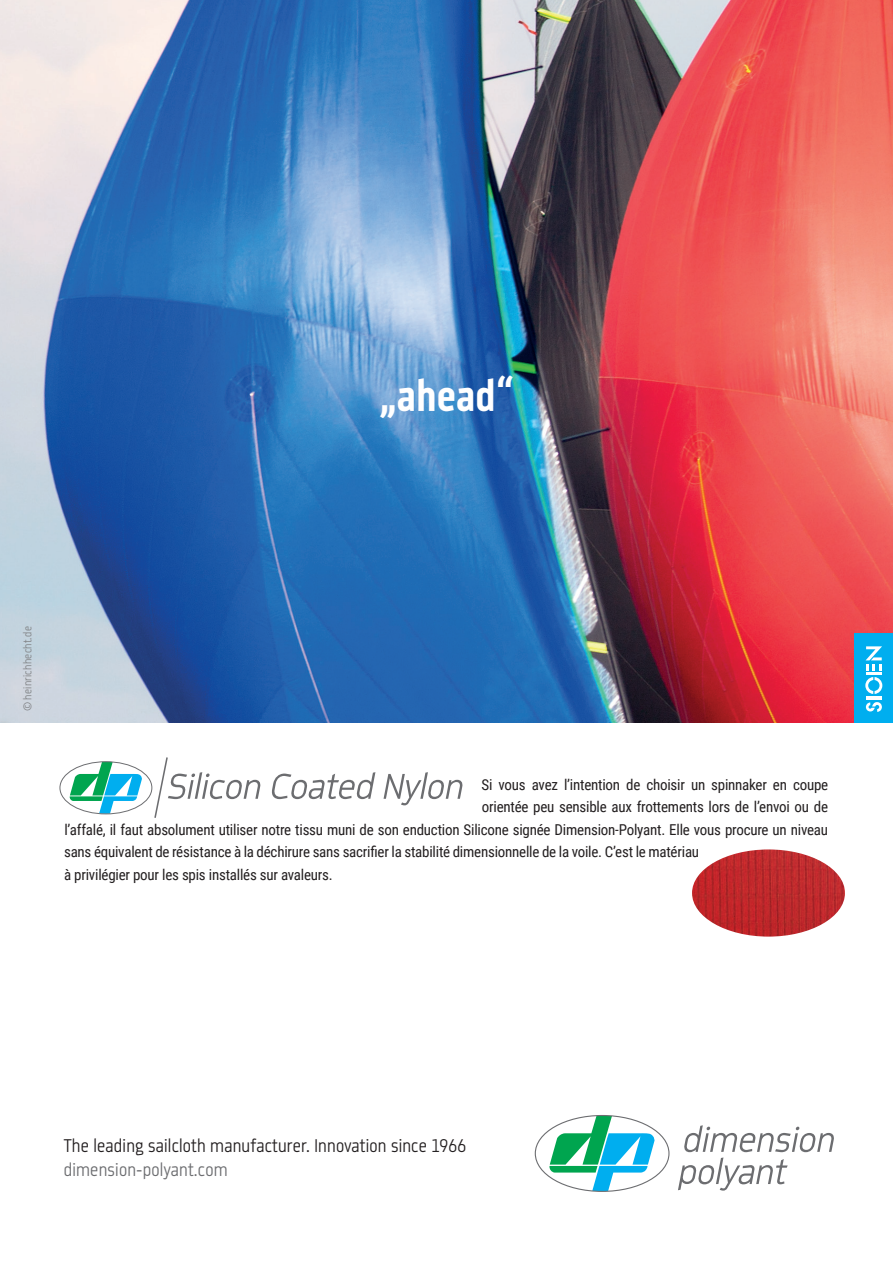
<style>
.page{position:relative;width:893px;height:1263px;background:#fff}
.page>*{position:absolute;margin:0;border:0;box-sizing:border-box;transform-origin:0 0}
.t1{font:700 46.5px "Metroflex Narrow";color:#fff}
.t2{font:300 19.5px "Metroflex Narrow";letter-spacing:.01em;color:#231f20}
.t3{font:300 19.5px "Metroflex Narrow";letter-spacing:.01em;color:#6c6d70}
.t4{font:15px "Roboto Condensed";letter-spacing:-.015em;color:#231f20}
.t5{font:300 12px "Metroflex Narrow";letter-spacing:.02em;color:#808285}
.s1{font-family:"Roboto";font-weight:500}
</style>
<div class="page">
<img style="left:0;top:0;width:893px;height:723px">
<svg style="left:549px;top:1115px;width:106px;height:76px"></svg>
<svg style="left:678px;top:1125px;width:156px;height:65px"></svg>
<div style="left:855px;top:634px;width:38px;height:89px;background:#00aeef"></div>
<svg style="left:866px;top:702px;width:16px;height:10px"></svg>
<svg style="left:865px;top:677px;width:17px;height:17px"></svg>
<hr style="left:866px;top:696px;width:16px;height:3px;background:#fff">
<hr style="left:866px;top:672px;width:16px;height:3px;background:#fff">
<svg style="left:865px;top:646px;width:17px;height:25px"></svg>
<img style="left:692px;top:849px;width:153px;height:87px">
<svg style="left:154px;top:757px;width:309px;height:61px"></svg>
<svg style="left:70px;top:762px;width:72px;height:52px"></svg>
<div style="left:60px;top:761px;width:92px;height:53px;border:1px solid #6c6d70;border-radius:50%"></div>
<h1 class="t1" style="left:379px;top:369px;width:136px"><span class="s1">„</span>ahead<span class="s1">“</span></h1>
<p class="t5" style="left:21px;top:711px;width:86px;rotate:-90deg">© heinrichhecht.de</p>
<p class="t4" style="left:482px;top:774px;width:348px">Si vous avez l’intention de choisir un spinnaker en coupe</p>
<p class="t4" style="left:482px;top:797px;width:348px">orientée peu sensible aux frottements lors de l’envoi ou de</p>
<p class="t4" style="left:64px;top:819px;width:765px">l’affalé, il faut absolument utiliser notre tissu muni de son enduction Silicone signée Dimension-Polyant. Elle vous procure un niveau</p>
<p class="t4" style="left:64px;top:842px;width:637px">sans équivalent de résistance à la déchirure sans sacrifier la stabilité dimensionnelle de la voile. C’est le matériau</p>
<p class="t4" style="left:64px;top:864px;width:270px">à privilégier pour les spis installés sur avaleurs.</p>
<h2 class="t2" style="left:64px;top:1134px;width:404px">The leading sailcloth manufacturer. Innovation since 1966</h2>
<h2 class="t3" style="left:64px;top:1158px;width:165px">dimension-polyant.com</h2>
</div>
